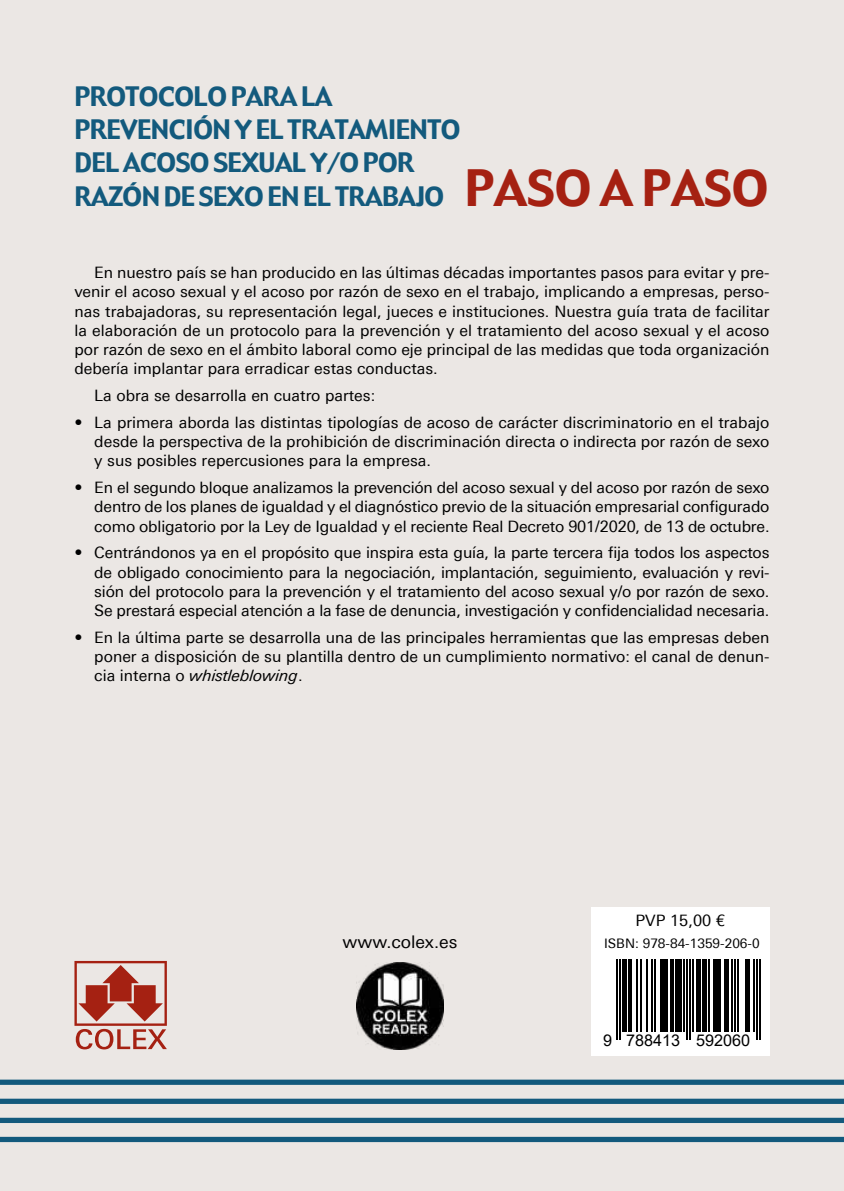
<style>
.page{position:relative;width:844px;height:1191px;background:#fff}
.page>*{position:absolute;margin:0;border:0;box-sizing:border-box;transform-origin:0 0}
.t1{font:49px "Gadget";color:#a52112}
.t2{font:26.25px/33.2px "Gadget";letter-spacing:-.02em;color:#135a7d}
.t3{font:17.5px "Univers Next Pro";color:#000}
.t4{font:16.28px "Arial";color:#000}
.t5{font:15.75px/19.2px "Univers Next Pro";color:#000;text-align:justify}
.t6{font:13.12px "Univers Next Pro";color:#000}
.s1{font-style:italic}
</style>
<div class="page">
<div style="left:0;top:0;width:843px;height:1191px;background:#ebe7e4"></div>
<img style="left:356px;top:962px;width:87px;height:88px">
<svg style="left:74px;top:961px;width:93px;height:88px"></svg>
<div style="left:0;top:1136px;width:843px;height:6px;background:#135a7d"></div>
<div style="left:0;top:1117px;width:843px;height:6px;background:#135a7d"></div>
<div style="left:0;top:1098px;width:843px;height:6px;background:#135a7d"></div>
<div style="left:0;top:1079px;width:843px;height:5px;background:#135a7d"></div>
<div style="left:590px;top:907px;width:179px;height:148px;background:#fff"></div>
<hr style="left:615px;top:959px;width:2px;height:80px;background:#000">
<hr style="left:618px;top:959px;width:2px;height:80px;background:#000">
<div style="left:621px;top:959px;width:5px;height:72px;background:#000"></div>
<svg style="left:628px;top:959px;width:3px;height:72px"></svg>
<hr style="left:635px;top:959px;width:2px;height:72px;background:#000">
<hr style="left:640px;top:959px;width:1px;height:72px;background:#000">
<hr style="left:646px;top:959px;width:1px;height:72px;background:#000">
<hr style="left:650px;top:959px;width:2px;height:72px;background:#000">
<hr style="left:653px;top:959px;width:2px;height:72px;background:#000">
<hr style="left:660px;top:959px;width:3px;height:72px;background:#000">
<hr style="left:664px;top:959px;width:3px;height:72px;background:#000">
<hr style="left:670px;top:959px;width:3px;height:72px;background:#000">
<div style="left:675px;top:959px;width:6px;height:72px;background:#000"></div>
<hr style="left:682px;top:959px;width:2px;height:72px;background:#000">
<hr style="left:685px;top:959px;width:2px;height:80px;background:#000">
<hr style="left:688px;top:959px;width:2px;height:80px;background:#000">
<hr style="left:691px;top:959px;width:2px;height:72px;background:#000">
<div style="left:696px;top:959px;width:5px;height:72px;background:#000"></div>
<div style="left:702px;top:959px;width:5px;height:72px;background:#000"></div>
<hr style="left:708px;top:959px;width:2px;height:72px;background:#000">
<hr style="left:713px;top:959px;width:3px;height:72px;background:#000">
<hr style="left:717px;top:959px;width:3px;height:72px;background:#000">
<div style="left:723px;top:959px;width:5px;height:72px;background:#000"></div>
<hr style="left:731px;top:959px;width:1px;height:72px;background:#000">
<hr style="left:734px;top:959px;width:2px;height:72px;background:#000">
<hr style="left:737px;top:959px;width:2px;height:72px;background:#000">
<hr style="left:745px;top:959px;width:4px;height:72px;background:#000">
<hr style="left:752px;top:959px;width:2px;height:72px;background:#000">
<hr style="left:755px;top:959px;width:2px;height:80px;background:#000">
<hr style="left:758px;top:959px;width:2px;height:80px;background:#000">
<h2 class="t2" style="left:74px;top:81px;width:387px">PROTOCOLO PARA LA<br>PREVENCIÓN Y EL TRATAMIENTO<br>DEL ACOSO SEXUAL Y/O POR<br>RAZÓN DE SEXO EN EL TRABAJO</h2>
<h1 class="t1" style="left:464px;top:156px;width:305px">PASO A PASO</h1>
<p class="t5" style="left:74px;top:263px;width:696px;text-indent:20px">En nuestro país se han producido en las últimas décadas importantes pasos para evitar y pre&shy;venir el acoso sexual y el acoso por razón de sexo en el trabajo, implicando a empresas, perso&shy;nas trabajadoras, su representación legal, jueces e instituciones. Nuestra guía trata de facilitar la elaboración de un protocolo para la prevención y el tratamiento del acoso sexual y el acoso por razón de sexo en el ámbito laboral como eje principal de las medidas que toda organización debería implantar para erradicar estas conductas.</p>
<p class="t5" style="left:94px;top:386px;width:282px">La obra se desarrolla en cuatro partes:</p>
<p class="t5" style="left:94px;top:412px;width:676px;text-indent:-20px">• La primera aborda las distintas tipologías de acoso de carácter discriminatorio en el trabajo desde la perspectiva de la prohibición de discriminación directa o indirecta por razón de sexo y sus posibles repercusiones para la empresa.</p>
<p class="t5" style="left:94px;top:478px;width:676px;text-indent:-20px">• En el segundo bloque analizamos la prevención del acoso sexual y del acoso por razón de sexo dentro de los planes de igualdad y el diagnóstico previo de la situación empresarial configurado como obligatorio por la Ley de Igualdad y el reciente Real Decreto 901/2020, de 13 de octubre.</p>
<p class="t5" style="left:94px;top:543px;width:676px;text-indent:-20px">• Centrándonos ya en el propósito que inspira esta guía, la parte tercera fija todos los aspectos de obligado conocimiento para la negociación, implantación, seguimiento, evaluación y revi&shy;sión del protocolo para la prevención y el tratamiento del acoso sexual y/o por razón de sexo.<br>Se prestará especial atención a la fase de denuncia, investigación y confidencialidad necesaria.</p>
<p class="t5" style="left:94px;top:627px;width:676px;text-indent:-20px">• En la última parte se desarrolla una de las principales herramientas que las empresas deben poner a disposición de su plantilla dentro de un cumplimiento normativo: el canal de denun&shy;cia interna o <span class="s1">whistleblowing</span>.</p>
<p class="t5" style="left:635px;top:911px;width:91px">PVP 15,00 €</p>
<p class="t3" style="left:342px;top:931px;width:116px">www.colex.es</p>
<p class="t6" style="left:604px;top:936px;width:157px">ISBN: 978-84-1359-206-0</p>
<p class="t4" style="left:603px;top:1029px;width:149px">9 788413 592060</p>
</div>
